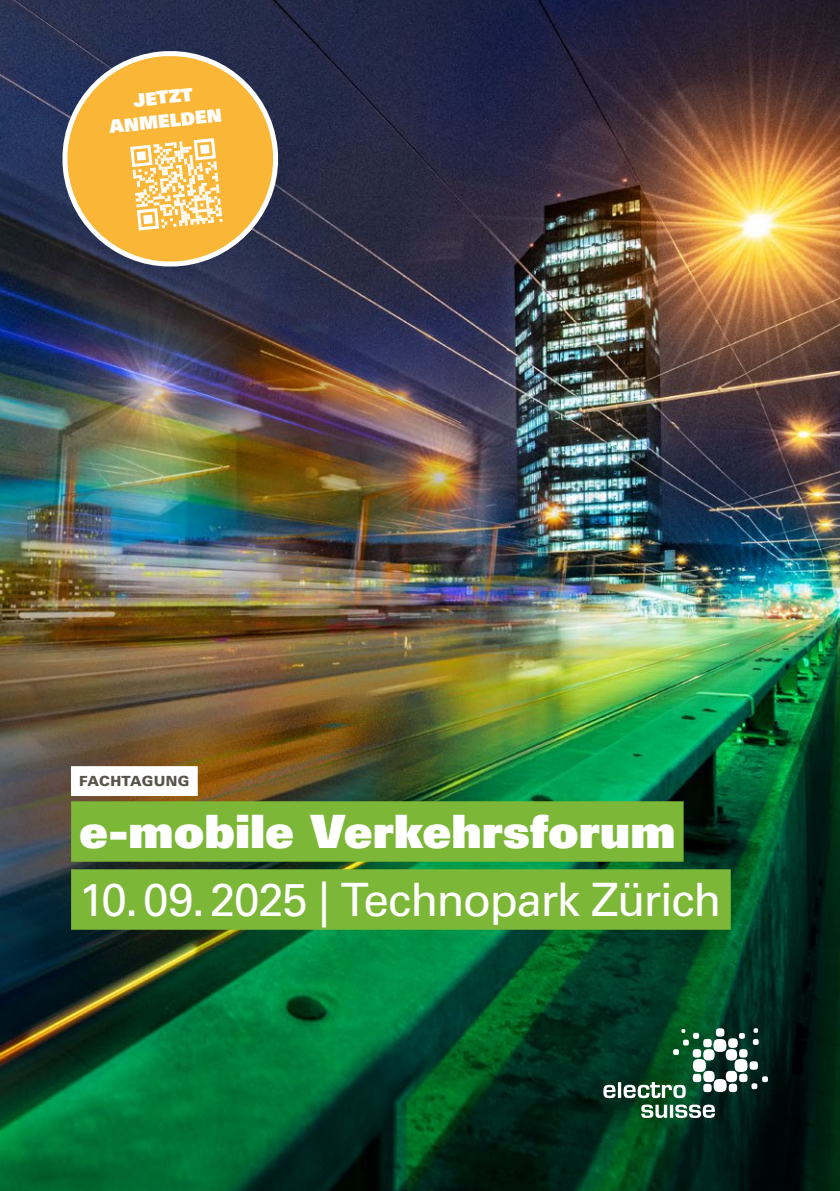
<style>
.page{position:relative;width:840px;height:1191px;background:#fff}
.page>*{position:absolute;margin:0;border:0;box-sizing:border-box;transform-origin:0 0}
.t1{font:46px "Univers LT Std";letter-spacing:-.03em;color:#fff}
.t2{font:46px "Univers LT Std X Black";letter-spacing:.005em;color:#fff}
.t3{font:18px/24px "Univers LT Std X Black";color:#fff;text-align:center}
.t4{font:900 14px "Univers LT Std";letter-spacing:.02em;color:#57544b}
</style>
<div class="page">
<img style="left:0;top:0;width:839px;height:1191px">
<div style="left:71px;top:766px;width:127px;height:30px;background:#fff"></div>
<div style="left:71px;top:801px;width:612px;height:60px;background:#7cb737"></div>
<div style="left:71px;top:869px;width:659px;height:60px;background:#7cb737"></div>
<svg style="left:641px;top:1104px;width:73px;height:14px"></svg>
<svg style="left:603px;top:1028px;width:164px;height:70px"></svg>
<div style="left:734px;top:1059px;width:13px;height:13px;background:#fff;border-radius:50%"></div>
<svg style="left:59px;top:48px;width:222px;height:221px;background:#b8914c"></svg>
<svg style="left:130px;top:138px;width:92px;height:92px"></svg>
<p class="t3" style="left:106px;top:91px;width:114px;rotate:-6deg">JETZT<br>ANMELDEN</p>
<p class="t4" style="left:79px;top:772px;width:112px">FACHTAGUNG</p>
<p class="t2" style="left:79px;top:801px;width:597px">e-mobile Verkehrsforum</p>
<p class="t1" style="left:79px;top:872px;width:643px">10. 09.2025 | Technopark Zürich</p>
</div>
